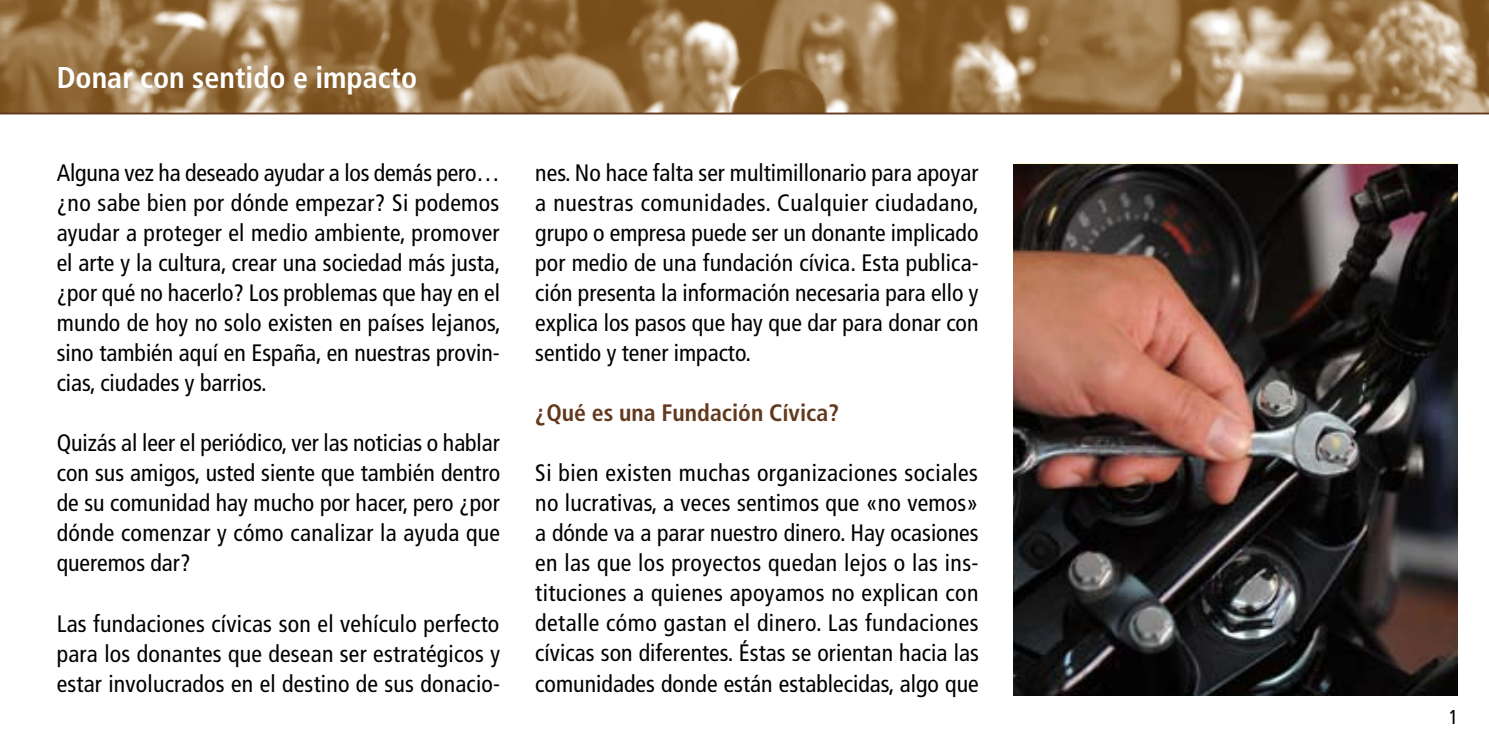
<style>
.page{position:relative;width:1489px;height:745px;background:#fff}
.page>*{position:absolute;margin:0;border:0;box-sizing:border-box;transform-origin:0 0}
.t1{font:700 condensed 30px "Frutiger";color:#fff}
.t2{font:condensed 23.75px/30px "Frutiger";color:#000;text-align:justify}
.t3{font:700 condensed 23.75px "Frutiger";color:#63391e}
.t4{font:condensed 20px "Frutiger";color:#000}
</style>
<div class="page">
<img style="left:0;top:0;width:1488px;height:112px">
<hr style="left:0;top:112px;width:1488px;height:2px;background:#63391e">
<img style="left:1013px;top:164px;width:443px;height:530px">
<p class="t1" style="left:57px;top:60px;width:362px">Donar con sentido e impacto</p>
<p class="t2" style="left:57px;top:158px;width:446px">Alguna vez ha deseado ayudar a los demás pero… ¿no sabe bien por dónde empezar? Si podemos ayudar a proteger el medio ambiente, promover el arte y la cultura, crear una sociedad más justa, ¿por qué no hacerlo? Los problemas que hay en el mundo de hoy no solo existen en países lejanos, sino también aquí en España, en nuestras provin&shy;cias, ciudades y barrios.</p>
<p class="t2" style="left:57px;top:428px;width:445px">Quizás al leer el periódico, ver las noticias o hablar con sus amigos, usted siente que también dentro de su comunidad hay mucho por hacer, pero ¿por dónde comenzar y cómo canalizar la ayuda que queremos dar?</p>
<p class="t2" style="left:57px;top:608px;width:445px">Las fundaciones cívicas son el vehículo perfecto para los donantes que desean ser estratégicos y estar involucrados en el destino de sus donacio-</p>
<p class="t2" style="left:535px;top:158px;width:445px">nes. No hace falta ser multimillonario para apoyar a nuestras comunidades. Cualquier ciudadano, grupo o empresa puede ser un donante implicado por medio de una fundación cívica. Esta publica&shy;ción presenta la información necesaria para ello y explica los pasos que hay que dar para donar con sentido y tener impacto.</p>
<p class="t3" style="left:535px;top:398px;width:305px">¿Qué es una Fundación Cívica?</p>
<p class="t2" style="left:535px;top:458px;width:445px">Si bien existen muchas organizaciones sociales no lucrativas, a veces sentimos que «no vemos» a dónde va a parar nuestro dinero. Hay ocasiones en las que los proyectos quedan lejos o las ins&shy;tituciones a quienes apoyamos no explican con detalle cómo gastan el dinero. Las fundaciones cívicas son diferentes. Éstas se orientan hacia las comunidades donde están establecidas, algo que</p>
<p class="t4" style="left:1448px;top:704px;width:11px">1</p>
</div>
